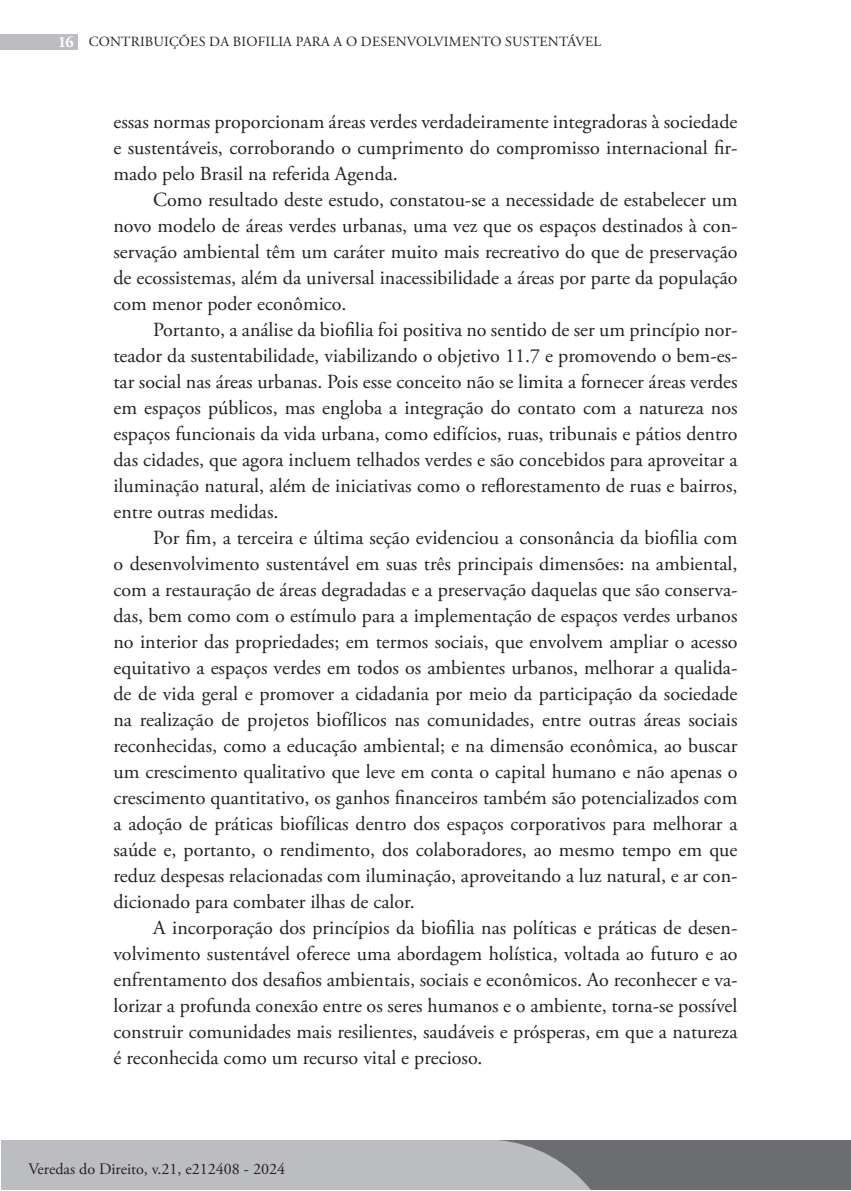
<style>
.page{position:relative;width:851px;height:1191px;background:#fff}
.page>*{position:absolute;margin:0;border:0;box-sizing:border-box;transform-origin:0 0}
.t1{font:20px/26px "Adobe Garamond Pro";color:#231f20;text-align:justify}
.t2{font:16px "Adobe Garamond Pro";color:#231f20}
.t3{font:14px "Adobe Garamond Pro";letter-spacing:.015em;color:#231f20}
.s1{font-weight:700;font-size:16px;color:#fff}
</style>
<div class="page">
<div style="left:1px;top:1140px;width:849px;height:50px;background:#6c6d70"></div>
<div style="left:0;top:34px;width:77px;height:16px;background:#bcbdc0"></div>
<div style="left:1px;top:1140px;width:590px;height:50px;background:#bcbdc0"></div>
<p class="t3" style="left:59px;top:34px;width:543px"><span class="s1">16</span> CONTRIBUIÇÕES DA BIOFILIA PARA A O DESENVOLVIMENTO SUSTENTÁVEL</p>
<p class="t1" style="left:113px;top:109px;width:625px">essas normas proporcionam áreas verdes verdadeiramente integradoras à sociedade e sustentáveis, corroborando o cumprimento do compromisso internacional fir&shy;mado pelo Brasil na referida Agenda.</p>
<p class="t1" style="left:113px;top:187px;width:625px;text-indent:40px">Como resultado deste estudo, constatou-se a necessidade de estabelecer um novo modelo de áreas verdes urbanas, uma vez que os espaços destinados à con&shy;servação ambiental têm um caráter muito mais recreativo do que de preservação de ecossistemas, além da universal inacessibilidade a áreas por parte da população com menor poder econômico.</p>
<p class="t1" style="left:113px;top:317px;width:625px;text-indent:40px">Portanto, a análise da biofilia foi positiva no sentido de ser um princípio nor&shy;teador da sustentabilidade, viabilizando o objetivo 11.7 e promovendo o bem-es&shy;tar social nas áreas urbanas. Pois esse conceito não se limita a fornecer áreas verdes em espaços públicos, mas engloba a integração do contato com a natureza nos espaços funcionais da vida urbana, como edifícios, ruas, tribunais e pátios dentro das cidades, que agora incluem telhados verdes e são concebidos para aproveitar a iluminação natural, além de iniciativas como o reflorestamento de ruas e bairros, entre outras medidas.</p>
<p class="t1" style="left:113px;top:525px;width:625px;text-indent:40px">Por fim, a terceira e última seção evidenciou a consonância da biofilia com o desenvolvimento sustentável em suas três principais dimensões: na ambiental, com a restauração de áreas degradadas e a preservação daquelas que são conserva&shy;das, bem como com o estímulo para a implementação de espaços verdes urbanos no interior das propriedades; em termos sociais, que envolvem ampliar o acesso equitativo a espaços verdes em todos os ambientes urbanos, melhorar a qualida&shy;de de vida geral e promover a cidadania por meio da participação da sociedade na realização de projetos biofílicos nas comunidades, entre outras áreas sociais reconhecidas, como a educação ambiental; e na dimensão econômica, ao buscar um crescimento qualitativo que leve em conta o capital humano e não apenas o crescimento quantitativo, os ganhos financeiros também são potencializados com a adoção de práticas biofílicas dentro dos espaços corporativos para melhorar a saúde e, portanto, o rendimento, dos colaboradores, ao mesmo tempo em que reduz despesas relacionadas com iluminação, aproveitando a luz natural, e ar con&shy;dicionado para combater ilhas de calor.</p>
<p class="t1" style="left:113px;top:915px;width:625px;text-indent:40px">A incorporação dos princípios da biofilia nas políticas e práticas de desen&shy;volvimento sustentável oferece uma abordagem holística, voltada ao futuro e ao enfrentamento dos desafios ambientais, sociais e econômicos. Ao reconhecer e va&shy;lorizar a profunda conexão entre os seres humanos e o ambiente, torna-se possível construir comunidades mais resilientes, saudáveis e prósperas, em que a natureza é reconhecida como um recurso vital e precioso.</p>
<p class="t2" style="left:28px;top:1159px;width:258px">Veredas do Direito, v.21, e212408 - 2024</p>
</div>
